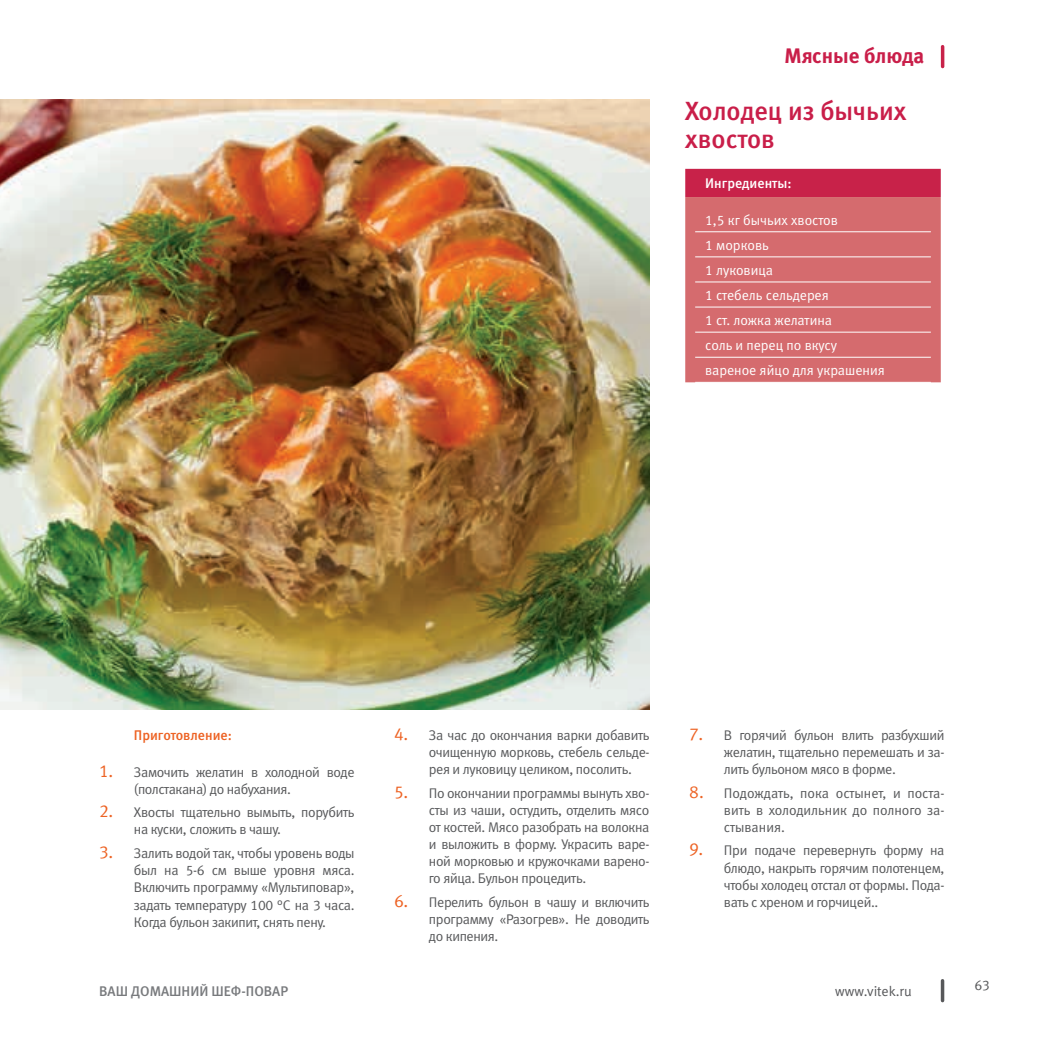
<style>
.page{position:relative;width:1042px;height:1042px;background:#fff}
.page>*{position:absolute;margin:0;border:0;box-sizing:border-box;transform-origin:0 0}
.t1{font:26.25px/28px "Meta Medium LFC";color:#c91e49}
.t2{font:21px "Meta Bold LFC";color:#c91e49}
.t3{font:14px/17.2px "Meta Normal LFC";letter-spacing:-.025em;color:#57585a;text-align:justify}
.t4{font:14px/25px "Meta Normal LFC";color:#fff}
.t5{font:14px "Meta Medium LFC";color:#787a7d}
.t6{font:14px "Meta Medium LFC";color:#ed6223}
.t7{font:14px "Meta Normal LFC";color:#57585a}
.t8{font:14px "Meta Medium LFC";color:#fff}
.s1{font-size:17.5px;color:#ed6223}
</style>
<div class="page">
<hr style="left:941px;top:980px;width:3px;height:20px;background:#57585a">
<hr style="left:941px;top:47px;width:3px;height:20px;background:#c82249">
<div style="left:685px;top:169px;width:256px;height:28px;background:#c82249"></div>
<div style="left:685px;top:197px;width:256px;height:185px;background:#d56b6e"></div>
<hr style="left:695px;top:332px;width:236px;height:1px;background:#fff">
<hr style="left:695px;top:357px;width:236px;height:1px;background:#fff">
<hr style="left:695px;top:256px;width:236px;height:1px;background:#fff">
<hr style="left:695px;top:281px;width:236px;height:1px;background:#fff">
<hr style="left:695px;top:307px;width:236px;height:1px;background:#fff">
<hr style="left:695px;top:231px;width:236px;height:1px;background:#fff">
<img style="left:0;top:99px;width:649px;height:610px">
<h2 class="t2" style="left:784px;top:43px;width:141px">Мясные блюда</h2>
<h1 class="t1" style="left:685px;top:97px;width:222px">Холодец из бычьих хвостов</h1>
<p class="t8" style="left:705px;top:176px;width:88px">Ингредиенты:</p>
<p class="t4" style="left:705px;top:207px;width:181px">1,5 кг бычьих хвостов<br>1 морковь<br>1 луковица<br>1 стебель сельдерея<br>1 ст. ложка желатина<br>соль и перец по вкусу вареное яйцо для украшения</p>
<p class="t6" style="left:134px;top:727px;width:99px">Приготовление:</p>
<p class="t3" style="left:134px;top:763px;width:222px;text-indent:-35px"><span class="s1">1.</span> Замочить желатин в холодной воде (полстакана) до набухания.</p>
<p class="t3" style="left:134px;top:804px;width:222px;text-indent:-35px"><span class="s1">2.</span> Хвосты тщательно вымыть, порубить на куски, сложить в чашу.</p>
<p class="t3" style="left:134px;top:844px;width:222px;text-indent:-35px"><span class="s1">3.</span> Залить водой так, чтобы уровень воды был на 5-6 см выше уровня мяса.<br>Включить программу «Мультиповар», задать температуру 100 °С на 3 часа.<br>Когда бульон закипит, снять пену.</p>
<p class="t3" style="left:429px;top:726px;width:222px;text-indent:-35px"><span class="s1">4.</span> За час до окончания варки добавить очищенную морковь, стебель сельде&shy;рея и луковицу целиком, посолить.</p>
<p class="t3" style="left:429px;top:784px;width:222px;text-indent:-35px"><span class="s1">5.</span> По окончании программы вынуть хво&shy;сты из чаши, остудить, отделить мясо от костей. Мясо разобрать на волокна и выложить в форму. Украсить варе&shy;ной морковью и кружочками варено&shy;го яйца. Бульон процедить.</p>
<p class="t3" style="left:429px;top:893px;width:222px;text-indent:-35px"><span class="s1">6.</span> Перелить бульон в чашу и включить программу «Разогрев». Не доводить до кипения.</p>
<p class="t3" style="left:724px;top:726px;width:222px;text-indent:-35px"><span class="s1">7.</span> В горячий бульон влить разбухший желатин, тщательно перемешать и за&shy;лить бульоном мясо в форме.</p>
<p class="t3" style="left:724px;top:784px;width:222px;text-indent:-35px"><span class="s1">8.</span> Подождать, пока остынет, и поста&shy;вить в холодильник до полного за&shy;стывания.</p>
<p class="t3" style="left:724px;top:842px;width:222px;text-indent:-35px"><span class="s1">9.</span> При подаче перевернуть форму на блюдо, накрыть горячим полотенцем, чтобы холодец отстал от формы. Пода&shy;вать с хреном и горчицей..</p>
<p class="t5" style="left:99px;top:983px;width:190px">ВАШ ДОМАШНИЙ ШЕФ-ПОВАР</p>
<p class="t7" style="left:835px;top:983px;width:78px">www.vitek.ru</p>
<p class="t3" style="left:974px;top:976px;width:17px">63</p>
</div>
